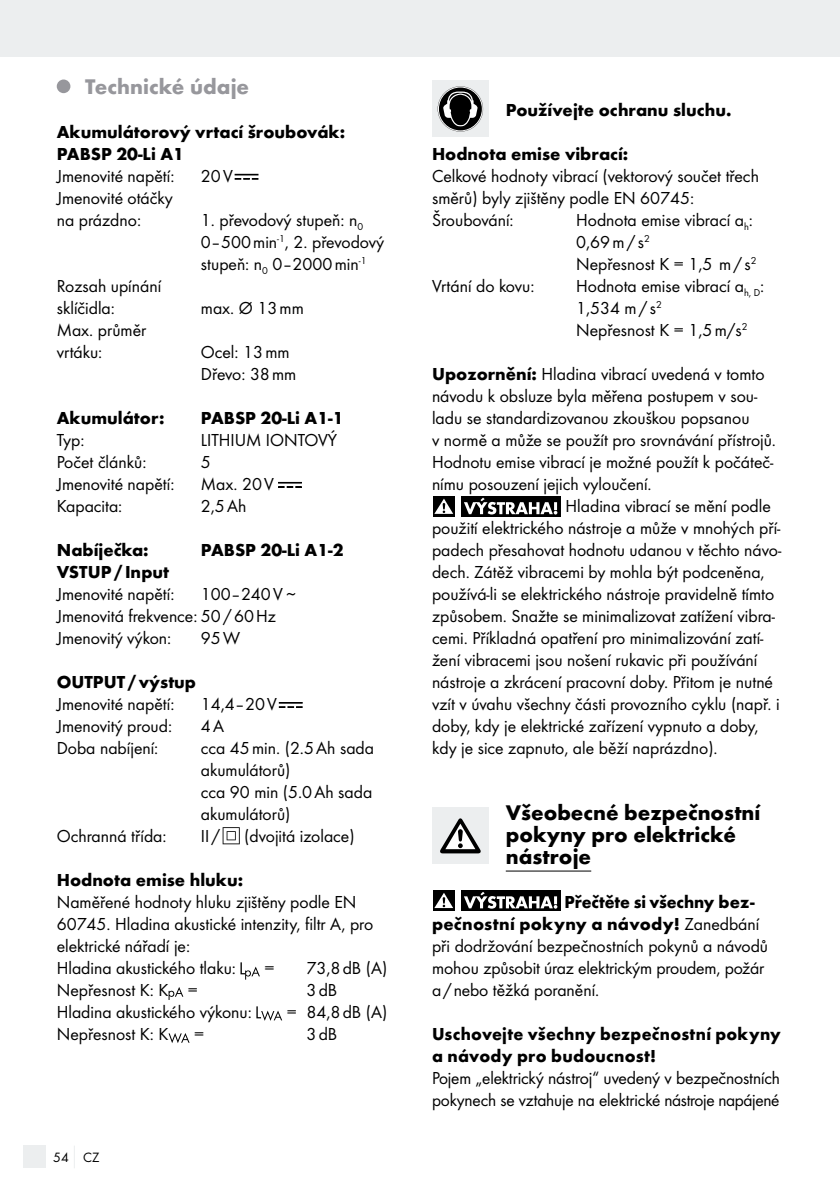
<style>
.page{position:relative;width:840px;height:1191px;background:#fff}
.page>*{position:absolute;margin:0;border:0;box-sizing:border-box;transform-origin:0 0}
.t1{font:700 22px/22px "Futura";color:#000}
.t2{font:700 22px "Futura";color:#97979c}
.t3{font:18px/22px "Futura Boo";color:#000}
.t4{font:700 18px/22px "Futura";color:#000}
.t5{font:700 18px/22px "Futura";color:#000;text-align:right;scale:.96 1}
.t6{font:14px "Futura Boo";color:#000}
.s1{font-family:"Futura";font-weight:700}
.s2{font-family:"Futura Boo";font-weight:400}
</style>
<div class="page">
<div style="left:0;top:0;width:839px;height:57px;background:#eceeef"></div>
<div style="left:23px;top:1145px;width:22px;height:23px;background:#eceeef"></div>
<svg style="left:74px;top:1146px;width:1px;height:22px"></svg>
<div style="left:57px;top:79px;width:13px;height:14px;background:#97979c;border-radius:50%"></div>
<svg style="left:235px;top:174px;width:23px;height:5px"></svg>
<svg style="left:278px;top:482px;width:23px;height:5px"></svg>
<svg style="left:279px;top:702px;width:23px;height:5px"></svg>
<svg style="left:222px;top:827px;width:17px;height:17px"></svg>
<svg style="left:240px;top:962px;width:20px;height:17px"></svg>
<svg style="left:168px;top:987px;width:15px;height:13px"></svg>
<svg style="left:256px;top:1006px;width:26px;height:14px"></svg>
<svg style="left:168px;top:1033px;width:21px;height:10px"></svg>
<hr style="left:505px;top:870px;width:86px;height:1px;background:#000">
<div style="left:432px;top:81px;width:56px;height:56px;background:#eceeef"></div>
<svg style="left:437px;top:86px;width:46px;height:46px"></svg>
<div style="left:433px;top:496px;width:21px;height:20px;background:#000"></div>
<svg style="left:434px;top:498px;width:19px;height:16px"></svg>
<svg style="left:461px;top:496px;width:99px;height:20px"></svg>
<svg style="left:463px;top:497px;width:94px;height:17px"></svg>
<div style="left:432px;top:807px;width:56px;height:57px;background:#eceeef"></div>
<svg style="left:440px;top:818px;width:40px;height:35px"></svg>
<div style="left:433px;top:890px;width:21px;height:20px;background:#000"></div>
<svg style="left:434px;top:893px;width:19px;height:15px"></svg>
<svg style="left:461px;top:890px;width:99px;height:20px"></svg>
<svg style="left:463px;top:891px;width:94px;height:17px"></svg>
<p class="t2" style="left:85px;top:73px;width:165px">Technické údaje</p>
<p class="t4" style="left:57px;top:121px;width:290px">Akumulátorový vrtací šroubovák:<br>PABSP 20-Li A1</p>
<p class="t3" style="left:57px;top:165px;width:119px">Jmenovité napětí:</p>
<p class="t3" style="left:201px;top:165px;width:33px">20V</p>
<p class="t3" style="left:57px;top:187px;width:118px">Jmenovité otáčky na prázdno:</p>
<p class="t3" style="left:201px;top:209px;width:185px">1. převodový stupeň: n<sub>0<br></sub>0–500min<sup>-1</sup>, 2. převodový stupeň: n<sub>0</sub> 0–2000min<sup>-1</sup></p>
<p class="t3" style="left:57px;top:275px;width:106px">Rozsah upínání sklíčidla:</p>
<p class="t3" style="left:57px;top:319px;width:91px">Max. průměr vrtáku:</p>
<p class="t3" style="left:201px;top:297px;width:104px">max. Ø 13mm</p>
<p class="t3" style="left:201px;top:341px;width:97px">Ocel: 13mm<br>Dřevo: 38mm</p>
<p class="t4" style="left:57px;top:407px;width:109px">Akumulátor:</p>
<p class="t4" style="left:201px;top:407px;width:144px">PABSP 20-Li A1-1</p>
<p class="t3" style="left:57px;top:429px;width:29px">Typ:</p>
<p class="t3" style="left:201px;top:429px;width:138px">LITHIUM IONTOVÝ</p>
<p class="t3" style="left:57px;top:451px;width:91px">Počet článků:</p>
<p class="t3" style="left:201px;top:451px;width:11px">5</p>
<p class="t3" style="left:57px;top:473px;width:119px">Jmenovité napětí:</p>
<p class="t3" style="left:201px;top:473px;width:75px">Max. 20V</p>
<p class="t3" style="left:57px;top:495px;width:67px">Kapacita:</p>
<p class="t3" style="left:201px;top:495px;width:47px">2,5Ah</p>
<p class="t4" style="left:57px;top:539px;width:93px">Nabíječka:</p>
<p class="t4" style="left:201px;top:539px;width:144px">PABSP 20-Li A1-2</p>
<p class="t4" style="left:57px;top:561px;width:114px">VSTUP/ Input</p>
<p class="t3" style="left:57px;top:583px;width:119px">Jmenovité napětí:</p>
<p class="t3" style="left:57px;top:583px;width:242px;text-indent:144px">100–240V~<br>Jmenovitá frekvence: 50/60Hz<br>Jmenovitý výkon:</p>
<p class="t3" style="left:201px;top:627px;width:41px">95W</p>
<p class="t4" style="left:57px;top:671px;width:141px">OUTPUT /výstup</p>
<p class="t3" style="left:57px;top:693px;width:119px">Jmenovité napětí:</p>
<p class="t3" style="left:201px;top:693px;width:78px">14,4–20V</p>
<p class="t3" style="left:57px;top:715px;width:117px">Jmenovitý proud:</p>
<p class="t3" style="left:201px;top:715px;width:25px">4A</p>
<p class="t3" style="left:57px;top:737px;width:103px">Doba nabíjení:</p>
<p class="t3" style="left:201px;top:737px;width:174px">cca 45min. (2.5Ah sada akumulátorů)<br>cca 90 min (5.0Ah sada akumulátorů)</p>
<p class="t3" style="left:57px;top:825px;width:111px">Ochranná třída:</p>
<p class="t3" style="left:201px;top:825px;width:21px">II/</p>
<p class="t3" style="left:244px;top:825px;width:112px">(dvojitá izolace)</p>
<p class="t4" style="left:57px;top:869px;width:188px">Hodnota emise hluku:</p>
<p class="t3" style="left:57px;top:891px;width:318px">Naměřené hodnoty hluku zjištěny podle EN 60745. Hladina akustické intenzity, filtr A, pro elektrické nářadí je:<br>Hladina akustického tlaku:</p>
<p class="t3" style="left:264px;top:957px;width:12px">=</p>
<p class="t3" style="left:306px;top:957px;width:82px">73,8dB (A)</p>
<p class="t3" style="left:57px;top:979px;width:142px">Nepřesnost K: K =</p>
<p class="t3" style="left:306px;top:979px;width:32px">3dB</p>
<p class="t3" style="left:57px;top:1001px;width:196px">Hladina akustického výkonu:</p>
<p class="t3" style="left:286px;top:1001px;width:102px">= 84,8dB (A)</p>
<p class="t3" style="left:57px;top:1023px;width:113px">Nepřesnost K: K</p>
<p class="t3" style="left:194px;top:1023px;width:12px">=</p>
<p class="t3" style="left:306px;top:1023px;width:32px">3dB</p>
<p class="t6" style="left:53px;top:1149px;width:48px">54 CZ</p>
<p class="t4" style="left:505px;top:99px;width:227px">Používejte ochranu sluchu.</p>
<p class="t4" style="left:432px;top:143px;width:198px">Hodnota emise vibrací:</p>
<p class="t3" style="left:432px;top:165px;width:328px">Celkové hodnoty vibrací (vektorový součet třech směrů) byly zjištěny podle EN 60745:<br>Šroubování:</p>
<p class="t3" style="left:576px;top:209px;width:182px">Hodnota emise vibrací a<sub>h</sub>:<br>0,69m/ s<sup>2<br></sup>Nepřesnost K = 1,5 m/ s<sup>2</sup></p>
<p class="t3" style="left:432px;top:275px;width:104px">Vrtání do kovu:</p>
<p class="t3" style="left:576px;top:275px;width:190px">Hodnota emise vibrací a<sub>h,</sub> <sub>D</sub>:<br>1,534 m/ s<sup>2<br></sup>Nepřesnost K = 1,5m/s<sup>2</sup></p>
<p class="t3" style="left:432px;top:363px;width:334px"><span class="s1">Upozornění:</span> Hladina vibrací uvedená v tomto</p>
<p class="t3" style="left:432px;top:385px;width:326px">návodu k obsluze byla měřena postupem v sou-</p>
<p class="t3" style="left:432px;top:407px;width:319px">ladu se standardizovanou zkouškou popsanou</p>
<p class="t3" style="left:432px;top:429px;width:345px">v normě a může se použít pro srovnávání přístrojů.</p>
<p class="t3" style="left:432px;top:451px;width:342px">Hodnotu emise vibrací je možné použít k počáteč-</p>
<p class="t3" style="left:432px;top:473px;width:221px">nímu posouzení jejich vyloučení.</p>
<p class="t3" style="left:565px;top:495px;width:207px">Hladina vibrací se mění podle</p>
<p class="t3" style="left:432px;top:517px;width:350px">použití elektrického nástroje a může v mnohých pří-</p>
<p class="t3" style="left:432px;top:539px;width:350px">padech přesahovat hodnotu udanou v těchto návo-</p>
<p class="t3" style="left:432px;top:561px;width:334px">dech. Zátěž vibracemi by mohla být podceněna,</p>
<p class="t3" style="left:432px;top:583px;width:343px">používá-li se elektrického nástroje pravidelně tímto</p>
<p class="t3" style="left:432px;top:605px;width:344px">způsobem. Snažte se minimalizovat zatížení vibra-</p>
<p class="t3" style="left:432px;top:627px;width:333px">cemi. Příkladná opatření pro minimalizování zatí-</p>
<p class="t3" style="left:432px;top:649px;width:327px">žení vibracemi jsou nošení rukavic při používání</p>
<p class="t3" style="left:432px;top:671px;width:342px">nástroje a zkrácení pracovní doby. Přitom je nutné</p>
<p class="t3" style="left:432px;top:693px;width:349px">vzít v úvahu všechny části provozního cyklu (např. i</p>
<p class="t3" style="left:432px;top:715px;width:328px">doby, kdy je elektrické zařízení vypnuto a doby,</p>
<p class="t3" style="left:432px;top:737px;width:287px">kdy je sice zapnuto, ale běží naprázdno).</p>
<p class="t1" style="left:505px;top:801px;width:256px">Všeobecné bezpečnostní pokyny pro elektrické nástroje</p>
<p class="t5" style="left:432px;top:891px;width:342px">Přečtěte si všechny bez-<br>pečnostní pokyny a návody! <span class="s2">Zanedbání</span></p>
<p class="t3" style="left:432px;top:935px;width:337px">při dodržování bezpečnostních pokynů a návodů mohou způsobit úraz elektrickým proudem, požár a/nebo těžká poranění.</p>
<p class="t4" style="left:432px;top:1023px;width:350px">Uschovejte všechny bezpečnostní pokyny a návody pro budoucnost!</p>
<p class="t3" style="left:432px;top:1067px;width:349px">Pojem „elektrický nástroj“ uvedený v bezpečnostních pokynech se vztahuje na elektrické nástroje napájené</p>
</div>
